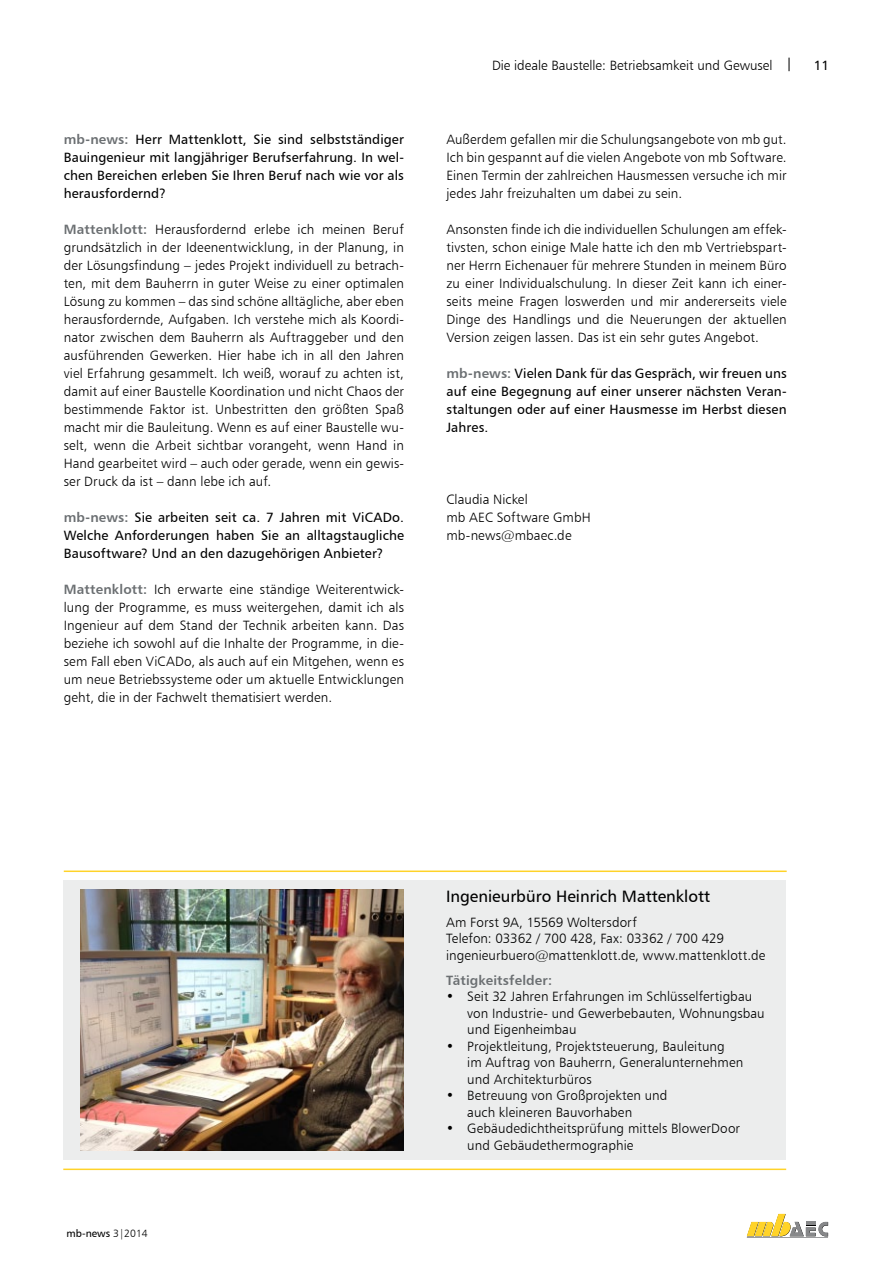
<style>
.page{position:relative;width:893px;height:1263px;background:#fff}
.page>*{position:absolute;margin:0;border:0;box-sizing:border-box;transform-origin:0 0}
.t1{font:16.5px "Humanist 777 BT Roman B";color:#000}
.t2{font:13.5px/18px "Humanist 777 BT Light B";letter-spacing:.005em;color:#000}
.t3{font:13.5px/18px "Humanist 777 BT Roman B";letter-spacing:.01em;color:#000;text-align:justify}
.t4{font:13.5px "Humanist 777 BT Bold B";letter-spacing:.01em;color:#6b6f72}
.t5{font:10.5px "Humanist 777 BT Roman B";color:#000}
.s1{font-family:"Humanist 777 BT Bold B";color:#6b6f72}
.s2{font-family:"Humanist 777 BT Roman B"}
.s3{font-family:"Humanist 777 BT Light B"}
</style>
<div class="page">
<svg style="left:747px;top:1214px;width:81px;height:23px"></svg>
<hr style="left:64px;top:870px;width:723px;height:2px;background:#ffd329">
<hr style="left:63px;top:1168px;width:723px;height:2px;background:#ffd329">
<div style="left:63px;top:880px;width:723px;height:280px;background:#eceded"></div>
<img style="left:80px;top:889px;width:323px;height:261px">
<p class="t3" style="left:64px;top:130px;width:342px"><span class="s1">mb-news:</span> Herr Mattenklott, Sie sind selbstständiger Bauingenieur mit langjähriger Berufserfahrung. In wel&shy;chen Bereichen erleben Sie Ihren Beruf nach wie vor als herausfordernd?</p>
<p class="t2" style="left:64px;top:220px;width:342px;text-align:justify"><span class="s1">Mattenklott:</span> Herausfordernd erlebe ich meinen Beruf grundsätzlich in der Ideenentwicklung, in der Planung, in der Lösungsfindung – jedes Projekt individuell zu betrach&shy;ten, mit dem Bauherrn in guter Weise zu einer optimalen Lösung zu kommen – das sind schöne alltägliche, aber eben herausfordernde, Aufgaben. Ich verstehe mich als Koordi&shy;nator zwischen dem Bauherrn als Auftraggeber und den ausführenden Gewerken. Hier habe ich in all den Jahren viel Erfahrung gesammelt. Ich weiß, worauf zu achten ist, damit auf einer Baustelle Koordination und nicht Chaos der bestimmende Faktor ist. Unbestritten den größten Spaß macht mir die Bauleitung. Wenn es auf einer Baustelle wu&shy;selt, wenn die Arbeit sichtbar vorangeht, wenn Hand in Hand gearbeitet wird – auch oder gerade, wenn ein gewis&shy;ser Druck da ist – dann lebe ich auf.</p>
<p class="t3" style="left:64px;top:508px;width:342px"><span class="s1">mb-news:</span> Sie arbeiten seit ca. 7 Jahren mit ViCADo.<br>Welche Anforderungen haben Sie an alltagstaugliche Bausoftware? Und an den dazugehörigen Anbieter?</p>
<p class="t2" style="left:64px;top:580px;width:342px;text-align:justify"><span class="s1">Mattenklott:</span> Ich erwarte eine ständige Weiterentwick&shy;lung der Programme, es muss weitergehen, damit ich als Ingenieur auf dem Stand der Technik arbeiten kann. Das beziehe ich sowohl auf die Inhalte der Programme, in die&shy;sem Fall eben ViCADo, als auch auf ein Mitgehen, wenn es um neue Betriebssysteme oder um aktuelle Entwicklungen geht, die in der Fachwelt thematisiert werden.</p>
<p class="t2" style="left:492px;top:56px;width:302px">Die ideale Baustelle: Betriebsamkeit und Gewusel <span class="s2">|</span></p>
<p class="t3" style="left:814px;top:56px;width:17px">11</p>
<p class="t2" style="left:446px;top:130px;width:342px;text-align:justify">Außerdem gefallen mir die Schulungsangebote von mb gut.<br>Ich bin gespannt auf die vielen Angebote von mb Software.<br>Einen Termin der zahlreichen Hausmessen versuche ich mir jedes Jahr freizuhalten um dabei zu sein.</p>
<p class="t2" style="left:446px;top:220px;width:342px;text-align:justify">Ansonsten finde ich die individuellen Schulungen am effek&shy;tivsten, schon einige Male hatte ich den mb Vertriebspart&shy;ner Herrn Eichenauer für mehrere Stunden in meinem Büro zu einer Individualschulung. In dieser Zeit kann ich einer&shy;seits meine Fragen loswerden und mir andererseits viele Dinge des Handlings und die Neuerungen der aktuellen Version zeigen lassen. Das ist ein sehr gutes Angebot.</p>
<p class="t3" style="left:446px;top:364px;width:342px"><span class="s1">mb-news:</span> Vielen Dank für das Gespräch, wir freuen uns auf eine Begegnung auf einer unserer nächsten Veran&shy;staltungen oder auf einer Hausmesse im Herbst diesen Jahres.</p>
<p class="t2" style="left:446px;top:490px;width:146px">Claudia Nickel<br>mb AEC Software GmbH mb-news@mbaec.de</p>
<p class="t5" style="left:67px;top:1227px;width:83px">mb-news <span class="s3">3|2014</span></p>
<p class="t1" style="left:446px;top:885px;width:266px">Ingenieurbüro Heinrich Mattenklott</p>
<p class="t2" style="left:446px;top:913px;width:321px;line-height:16.5px">Am Forst 9A, 15569 Woltersdorf<br>Telefon: 03362 / 700 428, Fax: 03362 / 700 429 ingenieurbuero@mattenklott.de, www.mattenklott.de</p>
<p class="t4" style="left:446px;top:971px;width:108px">Tätigkeitsfelder:</p>
<p class="t2" style="left:467px;top:988px;width:299px;line-height:16.5px;text-indent:-21px">• Seit 32 Jahren Erfahrungen im Schlüsselfertigbau von Industrie- und Gewerbebauten, Wohnungsbau und Eigenheimbau</p>
<p class="t2" style="left:467px;top:1037px;width:277px;line-height:16.5px;text-indent:-21px">• Projektleitung, Projektsteuerung, Bauleitung<br>im Auftrag von Bauherrn, Generalunternehmen und Architekturbüros</p>
<p class="t2" style="left:467px;top:1087px;width:202px;line-height:16.5px;text-indent:-21px">• Betreuung von Großprojekten und auch kleineren Bauvorhaben</p>
<p class="t2" style="left:467px;top:1120px;width:274px;line-height:16.5px;text-indent:-21px">• Gebäudedichtheitsprüfung mittels BlowerDoor und Gebäudethermographie</p>
</div>
